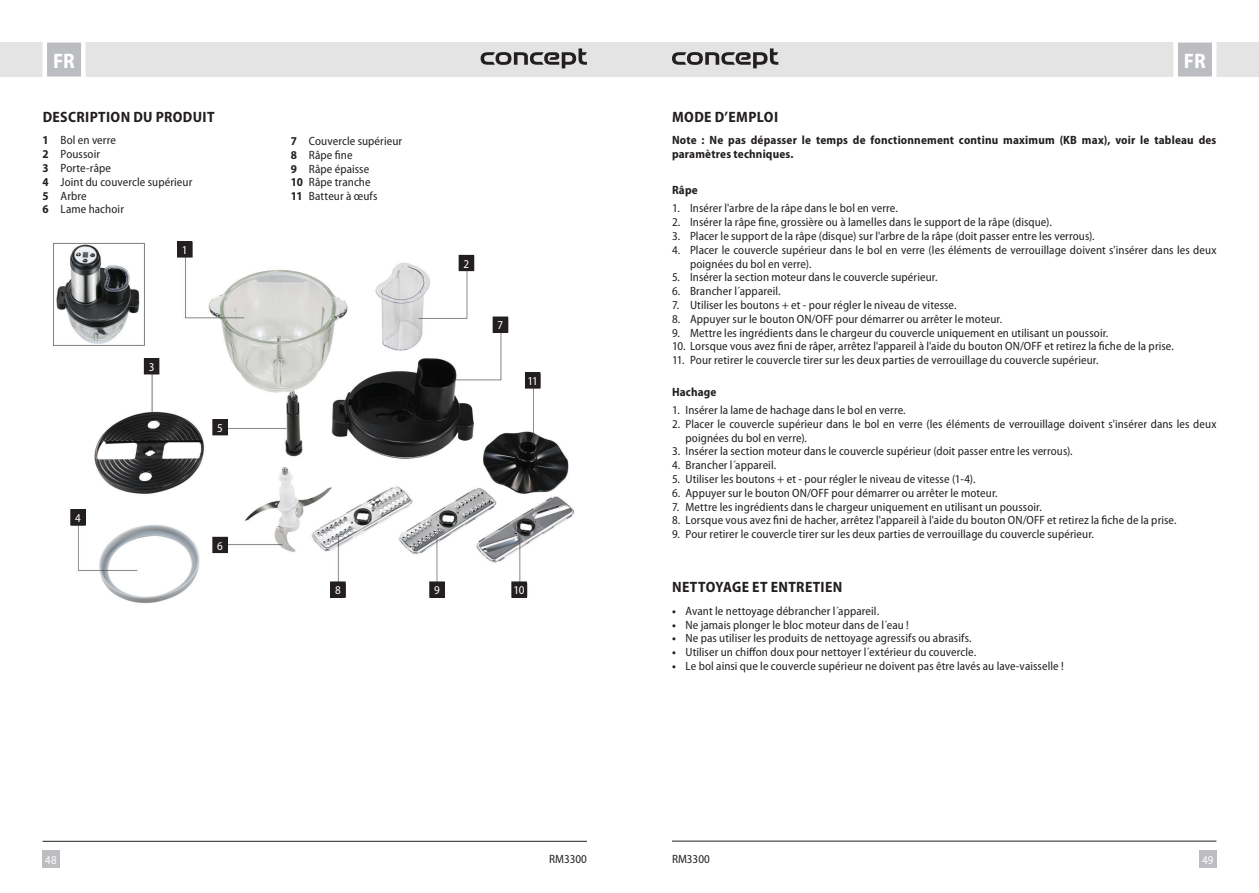
<style>
.page{position:relative;width:1259px;height:893px;background:#fff}
.page>*{position:absolute;margin:0;border:0;box-sizing:border-box;transform-origin:0 0}
.t1{font:700 semi-condensed 21px "Myriad Pro";color:#fff}
.t2{font:700 semi-condensed 15px "Myriad Pro";letter-spacing:.025em;color:#231f20}
.t3{font:semi-condensed 12px/13.8px "Myriad Pro";letter-spacing:.01em;color:#231f20}
.t4{font:700 semi-condensed 12px/13.8px "Myriad Pro";letter-spacing:.015em;color:#231f20}
.t5{font:semi-condensed 12px "Myriad Pro";letter-spacing:-.02em;color:#fff}
.s1{font-weight:700}
</style>
<div class="page">
<div style="left:629px;top:43px;width:630px;height:34px;background:#e4e4e4"></div>
<div style="left:0;top:43px;width:629px;height:34px;background:#e4e4e4"></div>
<div style="left:43px;top:850px;width:17px;height:17px;background:#bcbdc0"></div>
<div style="left:1199px;top:850px;width:17px;height:17px;background:#bcbdc0"></div>
<svg style="left:1171px;top:42px;width:47px;height:35px;background:#cdced0"></svg>
<svg style="left:40px;top:42px;width:48px;height:35px;background:#ceced0"></svg>
<hr style="left:672px;top:841px;width:544px;height:1px;background:#231f20">
<hr style="left:43px;top:841px;width:544px;height:1px;background:#231f20">
<svg style="left:480px;top:48px;width:107px;height:20px"></svg>
<svg style="left:672px;top:48px;width:106px;height:20px"></svg>
<img style="left:53px;top:241px;width:522px;height:363px">
<div style="left:459px;top:255px;width:14px;height:16px;background:#231f20"></div>
<div style="left:459px;top:255px;width:15px;height:16px;border:1px solid #231f20"></div>
<div style="left:493px;top:317px;width:14px;height:15px;background:#231f20"></div>
<div style="left:493px;top:317px;width:15px;height:15px;border:1px solid #231f20"></div>
<div style="left:525px;top:373px;width:15px;height:15px;background:#231f20"></div>
<div style="left:512px;top:582px;width:14px;height:15px;background:#231f20"></div>
<div style="left:430px;top:582px;width:14px;height:15px;background:#231f20"></div>
<div style="left:429px;top:582px;width:15px;height:15px;border:1px solid #231f20"></div>
<div style="left:331px;top:582px;width:14px;height:15px;background:#231f20"></div>
<div style="left:330px;top:582px;width:15px;height:15px;border:1px solid #231f20"></div>
<div style="left:213px;top:537px;width:14px;height:16px;background:#231f20"></div>
<div style="left:213px;top:419px;width:14px;height:16px;background:#231f20"></div>
<div style="left:144px;top:359px;width:15px;height:15px;background:#231f20"></div>
<div style="left:144px;top:358px;width:15px;height:16px;border:1px solid #231f20"></div>
<div style="left:177px;top:242px;width:15px;height:15px;background:#231f20"></div>
<div style="left:71px;top:510px;width:14px;height:15px;background:#231f20"></div>
<div style="left:71px;top:509px;width:14px;height:16px;border:1px solid #231f20"></div>
<h1 class="t1" style="left:53px;top:50px;width:23px">FR</h1>
<h1 class="t1" style="left:1184px;top:50px;width:23px">FR</h1>
<p class="t2" style="left:43px;top:109px;width:173px">DESCRIPTION DU PRODUIT</p>
<p class="t3" style="left:43px;top:134px;width:151px"><span class="s1">1</span> Bol en verre<br><span class="s1">2</span> Poussoir<br><span class="s1">3</span> Porte-râpe<br><span class="s1">4</span> Joint du couvercle supérieur<br><span class="s1">5</span> Arbre<br><span class="s1">6</span> Lame hachoir</p>
<p class="t5" style="left:75px;top:511px;width:7px">4</p>
<p class="t5" style="left:182px;top:244px;width:7px">1</p>
<p class="t5" style="left:149px;top:360px;width:7px">3</p>
<p class="t5" style="left:217px;top:421px;width:7px">5</p>
<p class="t5" style="left:217px;top:539px;width:7px">6</p>
<p class="t3" style="left:291px;top:134px;width:113px"><span class="s1">7</span> Couvercle supérieur<br><span class="s1">8</span> Râpe fine<br><span class="s1">9</span> Râpe épaisse<br><span class="s1">10</span> Râpe tranche<br><span class="s1">11</span> Batteur à œufs</p>
<p class="t5" style="left:463px;top:257px;width:7px">2</p>
<p class="t5" style="left:497px;top:319px;width:7px">7</p>
<p class="t5" style="left:527px;top:375px;width:12px">11</p>
<p class="t5" style="left:335px;top:584px;width:7px">8</p>
<p class="t5" style="left:434px;top:584px;width:7px">9</p>
<p class="t5" style="left:513px;top:584px;width:13px">10</p>
<p class="t2" style="left:672px;top:109px;width:107px">MODE D’EMPLOI</p>
<p class="t4" style="left:672px;top:134px;width:546px">Note : Ne pas dépasser le temps de fonctionnement continu maximum (KB max), voir le tableau des paramètres techniques.</p>
<p class="t4" style="left:672px;top:183px;width:27px">Râpe</p>
<p class="t3" style="left:672px;top:202px;width:227px">1. Insérer l'arbre de la râpe dans le bol en verre.</p>
<p class="t3" style="left:672px;top:215px;width:381px">2. Insérer la râpe fine, grossière ou à lamelles dans le support de la râpe (disque).</p>
<p class="t3" style="left:672px;top:229px;width:424px">3. Placer le support de la râpe (disque) sur l'arbre de la râpe (doit passer entre les verrous).</p>
<p class="t3" style="left:690px;top:243px;width:528px;text-indent:-18px">4. Placer le couvercle supérieur dans le bol en verre (les éléments de verrouillage doivent s'insérer dans les deux poignées du bol en verre).</p>
<p class="t3" style="left:672px;top:271px;width:267px">5. Insérer la section moteur dans le couvercle supérieur.</p>
<p class="t3" style="left:672px;top:284px;width:110px">6. Brancher l´appareil.</p>
<p class="t3" style="left:672px;top:298px;width:286px">7. Utiliser les boutons + et - pour régler le niveau de vitesse.</p>
<p class="t3" style="left:672px;top:312px;width:332px">8. Appuyer sur le bouton ON/OFF pour démarrer ou arrêter le moteur.</p>
<p class="t3" style="left:672px;top:326px;width:438px">9. Mettre les ingrédients dans le chargeur du couvercle uniquement en utilisant un poussoir.</p>
<p class="t3" style="left:672px;top:340px;width:503px">10. Lorsque vous avez fini de râper, arrêtez l'appareil à l'aide du bouton ON/OFF et retirez la fiche de la prise.</p>
<p class="t3" style="left:672px;top:353px;width:428px">11. Pour retirer le couvercle tirer sur les deux parties de verrouillage du couvercle supérieur.</p>
<p class="t4" style="left:672px;top:385px;width:46px">Hachage</p>
<p class="t3" style="left:672px;top:403px;width:235px">1. Insérer la lame de hachage dans le bol en verre.</p>
<p class="t3" style="left:685px;top:417px;width:532px;text-indent:-14px">2. Placer le couvercle supérieur dans le bol en verre (les éléments de verrouillage doivent s'insérer dans les deux poignées du bol en verre).</p>
<p class="t3" style="left:672px;top:445px;width:402px">3. Insérer la section moteur dans le couvercle supérieur (doit passer entre les verrous).</p>
<p class="t3" style="left:672px;top:459px;width:106px">4. Brancher l´appareil.</p>
<p class="t3" style="left:672px;top:472px;width:305px">5. Utiliser les boutons + et - pour régler le niveau de vitesse (1-4).</p>
<p class="t3" style="left:672px;top:486px;width:327px">6. Appuyer sur le bouton ON/OFF pour démarrer ou arrêter le moteur.</p>
<p class="t3" style="left:672px;top:500px;width:371px">7. Mettre les ingrédients dans le chargeur uniquement en utilisant un poussoir.</p>
<p class="t3" style="left:672px;top:514px;width:506px">8. Lorsque vous avez fini de hacher, arrêtez l'appareil à l'aide du bouton ON/OFF et retirez la fiche de la prise.</p>
<p class="t3" style="left:672px;top:528px;width:423px">9. Pour retirer le couvercle tirer sur les deux parties de verrouillage du couvercle supérieur.</p>
<p class="t2" style="left:672px;top:579px;width:172px">NETTOYAGE ET ENTRETIEN</p>
<p class="t3" style="left:672px;top:604px;width:209px"><span class="s1">•</span> Avant le nettoyage débrancher l´appareil.</p>
<p class="t3" style="left:672px;top:618px;width:238px"><span class="s1">•</span> Ne jamais plonger le bloc moteur dans de l´eau !</p>
<p class="t3" style="left:672px;top:632px;width:301px"><span class="s1">•</span> Ne pas utiliser les produits de nettoyage agressifs ou abrasifs.</p>
<p class="t3" style="left:672px;top:645px;width:306px"><span class="s1">•</span> Utiliser un chiffon doux pour nettoyer l´extérieur du couvercle.</p>
<p class="t3" style="left:672px;top:659px;width:393px"><span class="s1">•</span> Le bol ainsi que le couvercle supérieur ne doivent pas être lavés au lave-vaisselle !</p>
<p class="t3" style="left:549px;top:852px;width:39px">RM3300</p>
<p class="t3" style="left:672px;top:852px;width:39px">RM3300</p>
<p class="t5" style="left:45px;top:853px;width:13px">48</p>
<p class="t5" style="left:1202px;top:853px;width:13px">49</p>
</div>
